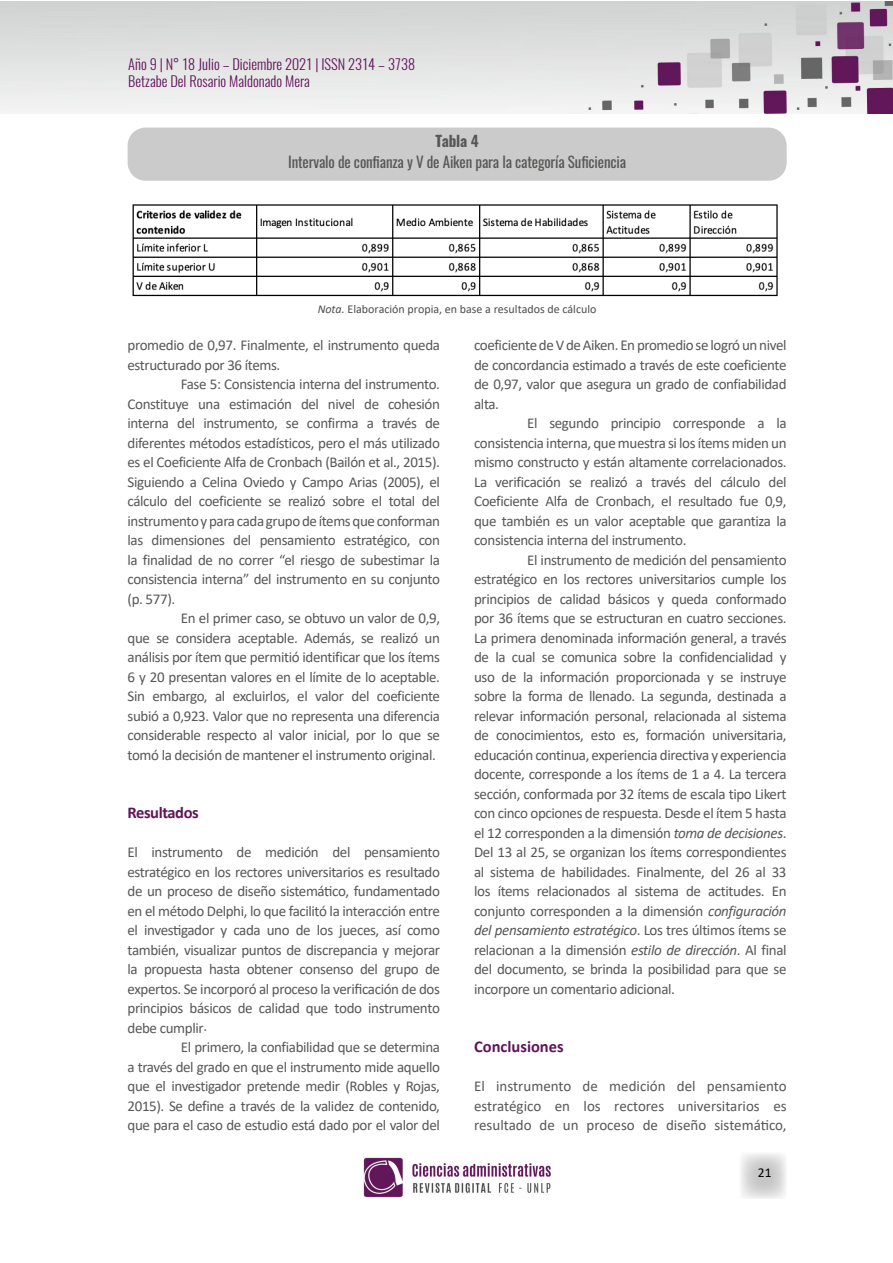
<style>
.page{position:relative;width:893px;height:1263px;background:#fff}
.page>*{position:absolute;margin:0;border:0;box-sizing:border-box;transform-origin:0 0}
.t1{font:700 16.5px "Calibri";color:#61135a}
.t2{font:700 16.5px "Calibri";letter-spacing:-.025em;color:#61135a}
.t3{font:15px/19.5px "Calibri";letter-spacing:-.025em;color:#575756;text-align:justify}
.t4{font:15px "Oswald";letter-spacing:-.01em;color:#575756}
.t5{font:700 15px "Oswald";letter-spacing:-.01em;color:#575756}
.t6{font:300 14.4px/17.2px "Oswald";color:#61135a}
.t7{font:13.5px "Calibri";color:#000}
.t8{font:12px "Calibri";color:#4d4d4d}
.s1{font-style:italic}
</style>
<div class="page">
<svg style="left:741px;top:1153px;width:45px;height:46px"></svg>
<img style="left:0;top:1px;width:893px;height:112px">
<img style="left:363px;top:1157px;width:188px;height:41px">
<div style="left:128px;top:128px;width:659px;height:53px;background:#c6c6c6;border-radius:18px"></div>
<img style="left:132px;top:204px;width:646px;height:93px">
<p class="t6" style="left:128px;top:53px;width:288px">Año 9 | N° 18 Julio – Diciembre 2021 | ISSN 2314 – 3738<br>Betzabe Del Rosario Maldonado Mera</p>
<p class="t5" style="left:435px;top:133px;width:45px">Tabla 4</p>
<p class="t4" style="left:288px;top:148px;width:340px">Intervalo de confianza y V de Aiken para la categoría Suficiencia</p>
<p class="t8" style="left:318px;top:301px;width:280px"><span class="s1">Nota.</span> Elaboración propia, en base a resultados de cálculo</p>
<p class="t3" style="left:128px;top:335px;width:314px">promedio de 0,97. Finalmente, el instrumento queda estructurado por 36 ítems.</p>
<p class="t3" style="left:128px;top:374px;width:314px;text-indent:53px">Fase 5: Consistencia interna del instrumento.<br>Constituye una estimación del nivel de cohesión interna del instrumento, se confirma a través de diferentes métodos estadísticos, pero el más utilizado es el Coeficiente Alfa de Cronbach (Bailón et al., 2015).<br>Siguiendo a Celina Oviedo y Campo Arias (2005), el cálculo del coeficiente se realizó sobre el total del instrumento y para cada grupo de ítems que conforman las dimensiones del pensamiento estratégico, con la finalidad de no correr “el riesgo de subestimar la consistencia interna” del instrumento en su conjunto (p. 577).</p>
<p class="t3" style="left:128px;top:608px;width:314px;text-indent:53px">En el primer caso, se obtuvo un valor de 0,9, que se considera aceptable. Además, se realizó un análisis por ítem que permitió identificar que los ítems 6 y 20 presentan valores en el límite de lo aceptable.<br>Sin embargo, al excluirlos, el valor del coeficiente subió a 0,923. Valor que no representa una diferencia considerable respecto al valor inicial, por lo que se tomó la decisión de mantener el instrumento original.</p>
<p class="t2" style="left:128px;top:801px;width:73px">Resultados</p>
<p class="t3" style="left:128px;top:842px;width:314px">El instrumento de medición del pensamiento estratégico en los rectores universitarios es resultado de un proceso de diseño sistemático, fundamentado en el método Delphi, lo que facilitó la interacción entre el investigador y cada uno de los jueces, así como también, visualizar puntos de discrepancia y mejorar la propuesta hasta obtener consenso del grupo de expertos. Se incorporó al proceso la verificación de dos principios básicos de calidad que todo instrumento debe cumplir.</p>
<p class="t3" style="left:128px;top:1037px;width:314px;text-indent:53px">El primero, la confiabilidad que se determina a través del grado en que el instrumento mide aquello que el investigador pretende medir (Robles y Rojas, 2015). Se define a través de la validez de contenido, que para el caso de estudio está dado por el valor del</p>
<p class="t3" style="left:474px;top:335px;width:314px">coeficiente de V de Aiken. En promedio se logró un nivel de concordancia estimado a través de este coeficiente de 0,97, valor que asegura un grado de confiabilidad alta.</p>
<p class="t3" style="left:474px;top:413px;width:314px;text-indent:53px">El segundo principio corresponde a la consistencia interna, que muestra si los ítems miden un mismo constructo y están altamente correlacionados.<br>La verificación se realizó a través del cálculo del Coeficiente Alfa de Cronbach, el resultado fue 0,9, que también es un valor aceptable que garantiza la consistencia interna del instrumento.</p>
<p class="t3" style="left:474px;top:549px;width:314px;text-indent:53px">El instrumento de medición del pensamiento estratégico en los rectores universitarios cumple los principios de calidad básicos y queda conformado por 36 ítems que se estructuran en cuatro secciones.<br>La primera denominada información general, a través de la cual se comunica sobre la confidencialidad y uso de la información proporcionada y se instruye sobre la forma de llenado. La segunda, destinada a relevar información personal, relacionada al sistema de conocimientos, esto es, formación universitaria, educación continua, experiencia directiva y experiencia docente, corresponde a los ítems de 1 a 4. La tercera sección, conformada por 32 ítems de escala tipo Likert con cinco opciones de respuesta. Desde el ítem 5 hasta el 12 corresponden a la dimensión <span class="s1">toma de decisiones</span>.<br>Del 13 al 25, se organizan los ítems correspondientes al sistema de habilidades. Finalmente, del 26 al 33 los ítems relacionados al sistema de actitudes. En conjunto corresponden a la dimensión <span class="s1">configuración del pensamiento estratégico</span>. Los tres últimos ítems se relacionan a la dimensión <span class="s1">estilo de dirección</span>. Al final del documento, se brinda la posibilidad para que se incorpore un comentario adicional.</p>
<p class="t1" style="left:474px;top:1035px;width:91px">Conclusiones</p>
<p class="t3" style="left:474px;top:1076px;width:314px">El instrumento de medición del pensamiento estratégico en los rectores universitarios es resultado de un proceso de diseño sistemático,</p>
<p class="t7" style="left:758px;top:1163px;width:15px">21</p>
</div>
